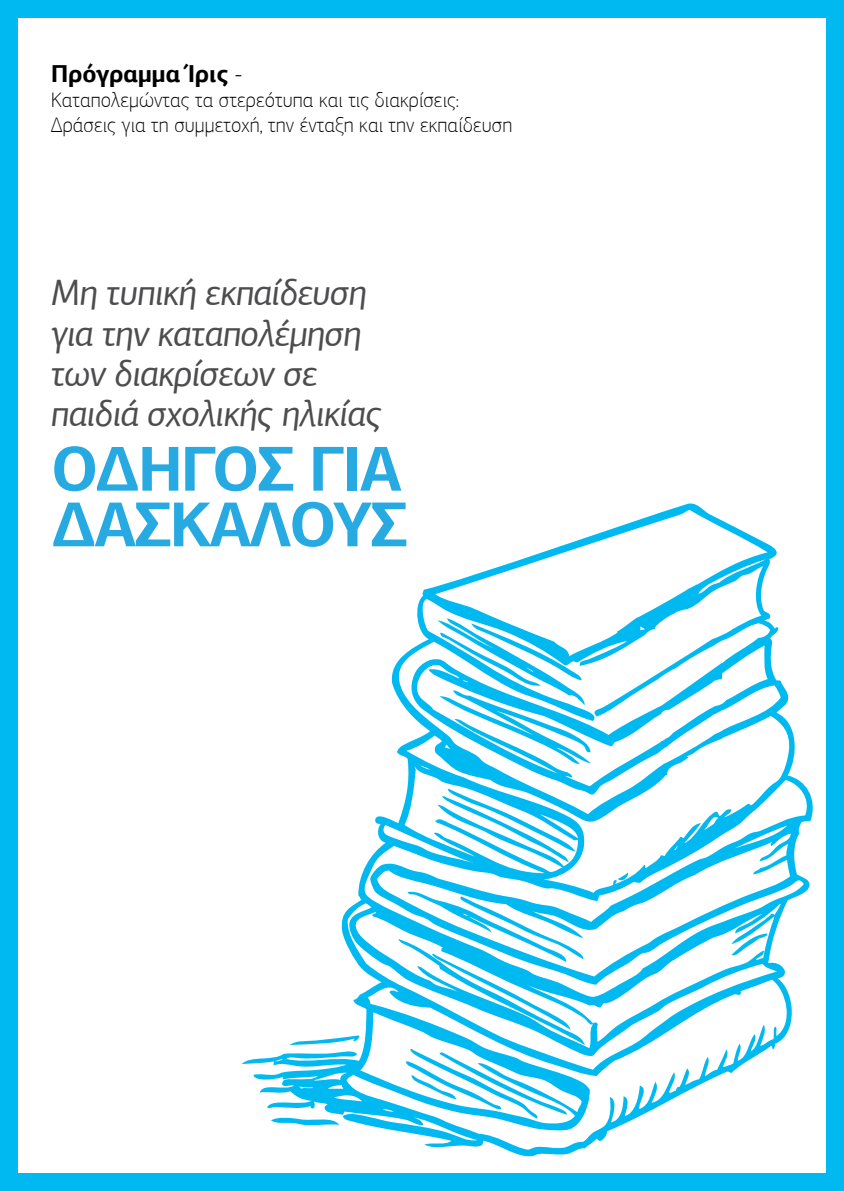
<style>
.page{position:relative;width:844px;height:1191px;background:#fff}
.page>*{position:absolute;margin:0;border:0;box-sizing:border-box;transform-origin:0 0}
.t1{font:700 63.52px/55.6px "PF Agora Sans Pro";letter-spacing:-.04em;color:#27aae1}
.t2{font:italic 36.75px/40.2px "PF Agora Sans Pro";letter-spacing:-.02em;color:#4d4d4f}
.t3{font:700 24.5px "PF Agora Sans Pro";color:#000}
.t4{font:100 21px/25.2px "PF Agora Sans Pro";color:#000}
.s1{font-weight:100}
</style>
<div class="page">
<div style="left:0;top:0;width:843px;height:1191px;background:linear-gradient(to bottom,#00b9f1,#02b9f1)"></div>
<div style="left:18px;top:18px;width:807px;height:1154px;background:#fff"></div>
<svg style="left:242px;top:503px;width:571px;height:653px"></svg>
<p class="t3" style="left:51px;top:58px;width:193px">Πρόγραμμα Ίρις <span class="s1">-</span></p>
<p class="t4" style="left:51px;top:87px;width:463px">Καταπολεμώντας τα στερεότυπα και τις διακρίσεις:<br>Δράσεις για τη συμμετοχή, την ένταξη και την εκπαίδευση</p>
<h2 class="t2" style="left:51px;top:273px;width:332px">Μη τυπική εκπαίδευση για την καταπολέμηση των διακρίσεων σε παιδιά σχολικής ηλικίας</h2>
<h1 class="t1" style="left:51px;top:440px;width:358px">ΟΔΗΓΟΣ ΓΙΑ<br>ΔΑΣΚΑΛΟΥΣ</h1>
</div>
